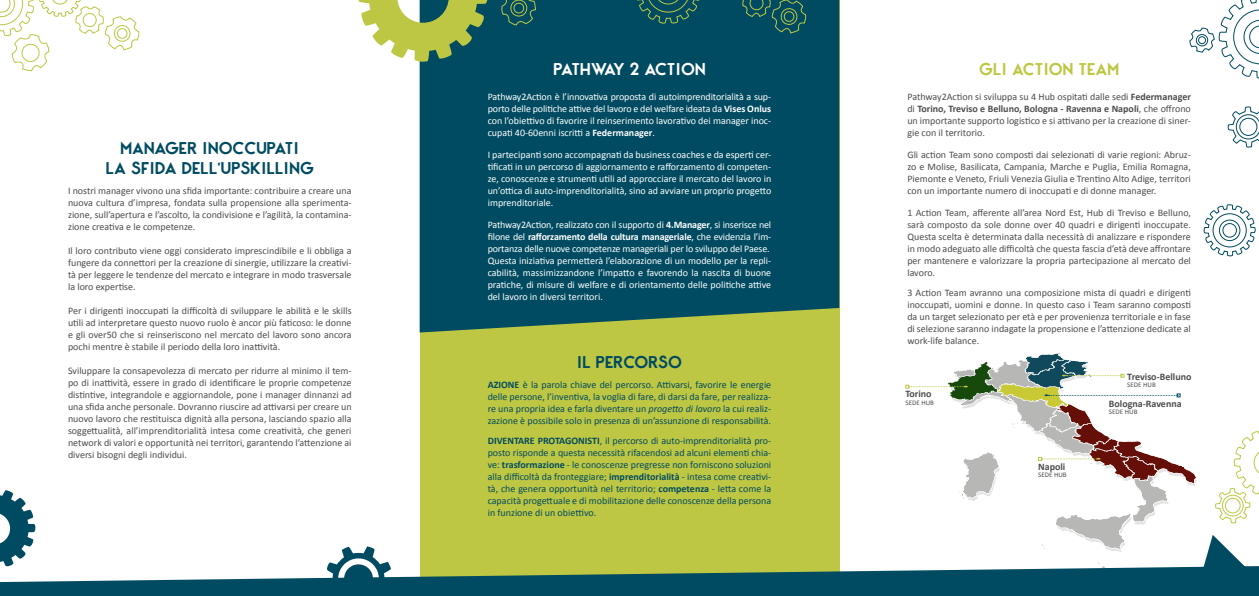
<style>
.page{position:relative;width:1259px;height:596px;background:#fff}
.page>*{position:absolute;margin:0;border:0;box-sizing:border-box;transform-origin:0 0}
.t1{font:700 17px "George Rounded";color:#004b61}
.t2{font:700 17px "George Rounded";color:#fff}
.t3{font:700 17px "George Rounded";color:#bec743}
.Normal__Web{font:10px/12px "Calibri";color:#4b4c4d;text-align:justify}
.Normal__Web-2{font:10px/12px "Calibri";color:#fff;text-align:justify}
.t4{font:10px/12px "Calibri";color:#004b61;text-align:justify}
.Normal__Web-3{font:700 10px "Calibri";color:#4b4c4d}
.Normal__Web-4{font:7px "Calibri";color:#4b4c4d}
.s1{font-weight:700}
.s2{font-style:italic}
</style>
<div class="page">
<div style="left:420px;top:0;width:419px;height:585px;background:#bec743"></div>
<div style="left:420px;top:0;width:419px;height:332px;background:#004b61"></div>
<svg style="left:358px;top:0;width:131px;height:62px"></svg>
<svg style="left:0;top:565px;width:1259px;height:30px;fill:#004b61"></svg>
<svg style="left:501px;top:0;width:35px;height:25px"></svg>
<svg style="left:326px;top:546px;width:65px;height:49px"></svg>
<svg style="left:1189px;top:0;width:70px;height:256px"></svg>
<svg style="left:905px;top:353px;width:354px;height:229px"></svg>
<svg style="left:634px;top:0;width:206px;height:39px;background:#0b525f"></svg>
<svg style="left:0;top:0;width:140px;height:72px"></svg>
<svg style="left:0;top:490px;width:36px;height:79px"></svg>
<p class="t1" style="left:120px;top:134px;width:180px">MANAGER INOCCUPATI</p>
<p class="t1" style="left:106px;top:154px;width:210px">LA SFIDA DELL’UPSKILLING</p>
<p class="Normal__Web" style="left:68px;top:184px;width:285px">I nostri manager vivono una sfida importante: contribuire a creare una nuova cultura d’impresa, fondata sulla propensione alla sperimenta&shy;zione, sull’apertura e l’ascolto, la condivisione e l’agilità, la contamina&shy;zione creativa e le competenze.</p>
<p class="Normal__Web" style="left:68px;top:244px;width:285px">Il loro contributo viene oggi considerato imprescindibile e li obbliga a fungere da connettori per la creazione di sinergie, utilizzare la creativi&shy;tà per leggere le tendenze del mercato e integrare in modo trasversale la loro expertise.</p>
<p class="Normal__Web" style="left:68px;top:304px;width:285px">Per i dirigenti inoccupati la difficoltà di sviluppare le abilità e le skills utili ad interpretare questo nuovo ruolo è ancor più faticoso: le donne e gli over50 che si reinseriscono nel mercato del lavoro sono ancora pochi mentre è stabile il periodo della loro inattività.</p>
<p class="Normal__Web" style="left:68px;top:364px;width:285px">Sviluppare la consapevolezza di mercato per ridurre al minimo il tem&shy;po di inattività, essere in grado di identificare le proprie competenze distintive, integrandole e aggiornandole, pone i manager dinnanzi ad una sfida anche personale. Dovranno riuscire ad attivarsi per creare un nuovo lavoro che restituisca dignità alla persona, lasciando spazio alla soggettualità, all’imprenditorialità intesa come creatività, che generi network di valori e opportunità nei territori, garantendo l’attenzione ai diversi bisogni degli individui.</p>
<p class="t2" style="left:553px;top:55px;width:153px">PATHWAY 2 ACTION</p>
<p class="Normal__Web-2" style="left:488px;top:90px;width:285px">Pathway2Action è l’innovativa proposta di autoimprenditorialità a sup&shy;porto delle politiche attive del lavoro e del welfare ideata da <span class="s1">Vises Onlus </span>con l’obiettivo di favorire il reinserimento lavorativo dei manager inoc&shy;cupati 40-60enni iscritti a <span class="s1">Federmanager</span>.</p>
<p class="Normal__Web-2" style="left:488px;top:148px;width:285px">I partecipanti sono accompagnati da business coaches e da esperti cer&shy;tificati in un percorso di aggiornamento e rafforzamento di competen&shy;ze, conoscenze e strumenti utili ad approcciare il mercato del lavoro in un’ottica di auto-imprenditorialità, sino ad avviare un proprio progetto imprenditoriale.</p>
<p class="Normal__Web-2" style="left:488px;top:218px;width:285px">Pathway2Action, realizzato con il supporto di <span class="s1">4.Manager</span>, si inserisce nel filone del <span class="s1">rafforzamento della cultura manageriale</span>, che evidenzia l’im&shy;portanza delle nuove competenze manageriali per lo sviluppo del Paese.</p>
<p class="Normal__Web-2" style="left:488px;top:254px;width:285px">Questa iniziativa permetterà l’elaborazione di un modello per la repli&shy;cabilità, massimizzandone l’impatto e favorendo la nascita di buone pratiche, di misure di welfare e di orientamento delle politiche attive del lavoro in diversi territori.</p>
<p class="t1" style="left:577px;top:348px;width:107px">IL PERCORSO</p>
<p class="t4" style="left:488px;top:378px;width:285px"><span class="s1">AZIONE</span> è la parola chiave del percorso. Attivarsi, favorire le energie delle persone, l’inventiva, la voglia di fare, di darsi da fare, per realizza&shy;re una propria idea e farla diventare un <span class="s2">progetto di lavoro</span> la cui realiz&shy;zazione è possibile solo in presenza di un’assunzione di responsabilità.</p>
<p class="t4" style="left:488px;top:434px;width:285px"><span class="s1">DIVENTARE PROTAGONISTI</span>, il percorso di auto-imprenditorialità pro&shy;posto risponde a questa necessità rifacendosi ad alcuni elementi chia&shy;ve: <span class="s1">trasformazione</span> - le conoscenze pregresse non forniscono soluzioni alla difficoltà da fronteggiare; <span class="s1">imprenditorialità</span> - intesa come creativi&shy;tà, che genera opportunità nel territorio; <span class="s1">competenza</span> - letta come la capacità progettuale e di mobilitazione delle conoscenze della persona in funzione di un obiettivo.</p>
<p class="t3" style="left:979px;top:55px;width:141px">GLI ACTION TEAM</p>
<p class="Normal__Web" style="left:907px;top:90px;width:285px">Pathway2Action si sviluppa su 4 Hub ospitati dalle sedi <span class="s1">Federmanager </span>di <span class="s1">Torino, Treviso e Belluno, Bologna - Ravenna e Napoli</span>, che offrono un importante supporto logistico e si attivano per la creazione di siner&shy;gie con il territorio.</p>
<p class="Normal__Web" style="left:907px;top:148px;width:285px">Gli action Team sono composti dai selezionati di varie regioni: Abruz&shy;zo e Molise, Basilicata, Campania, Marche e Puglia, Emilia Romagna, Piemonte e Veneto, Friuli Venezia Giulia e Trentino Alto Adige, territori con un importante numero di inoccupati e di donne manager.</p>
<p class="Normal__Web" style="left:907px;top:206px;width:285px">1 Action Team, afferente all’area Nord Est, Hub di Treviso e Belluno, sarà composto da sole donne over 40 quadri e dirigenti inoccupate.<br>Questa scelta è determinata dalla necessità di analizzare e rispondere in modo adeguato alle difficoltà che questa fascia d’età deve affrontare per mantenere e valorizzare la propria partecipazione al mercato del lavoro.</p>
<p class="Normal__Web" style="left:907px;top:286px;width:285px">3 Action Team avranno una composizione mista di quadri e dirigenti inoccupati, uomini e donne. In questo caso i Team saranno composti da un target selezionato per età e per provenienza territoriale e in fase di selezione saranno indagate la propensione e l’attenzione dedicate al work-life balance.</p>
<p class="Normal__Web-3" style="left:905px;top:387px;width:28px">Torino</p>
<p class="Normal__Web-4" style="left:905px;top:397px;width:30px">SEDE HUB</p>
<p class="Normal__Web-3" style="left:1038px;top:459px;width:29px">Napoli</p>
<p class="Normal__Web-4" style="left:1038px;top:469px;width:30px">SEDE HUB</p>
<p class="Normal__Web-3" style="left:1127px;top:369px;width:66px">Treviso-Belluno</p>
<p class="Normal__Web-4" style="left:1127px;top:380px;width:30px">SEDE HUB</p>
<p class="Normal__Web-3" style="left:1109px;top:396px;width:74px">Bologna-Ravenna</p>
<p class="Normal__Web-4" style="left:1109px;top:407px;width:30px">SEDE HUB</p>
</div>
